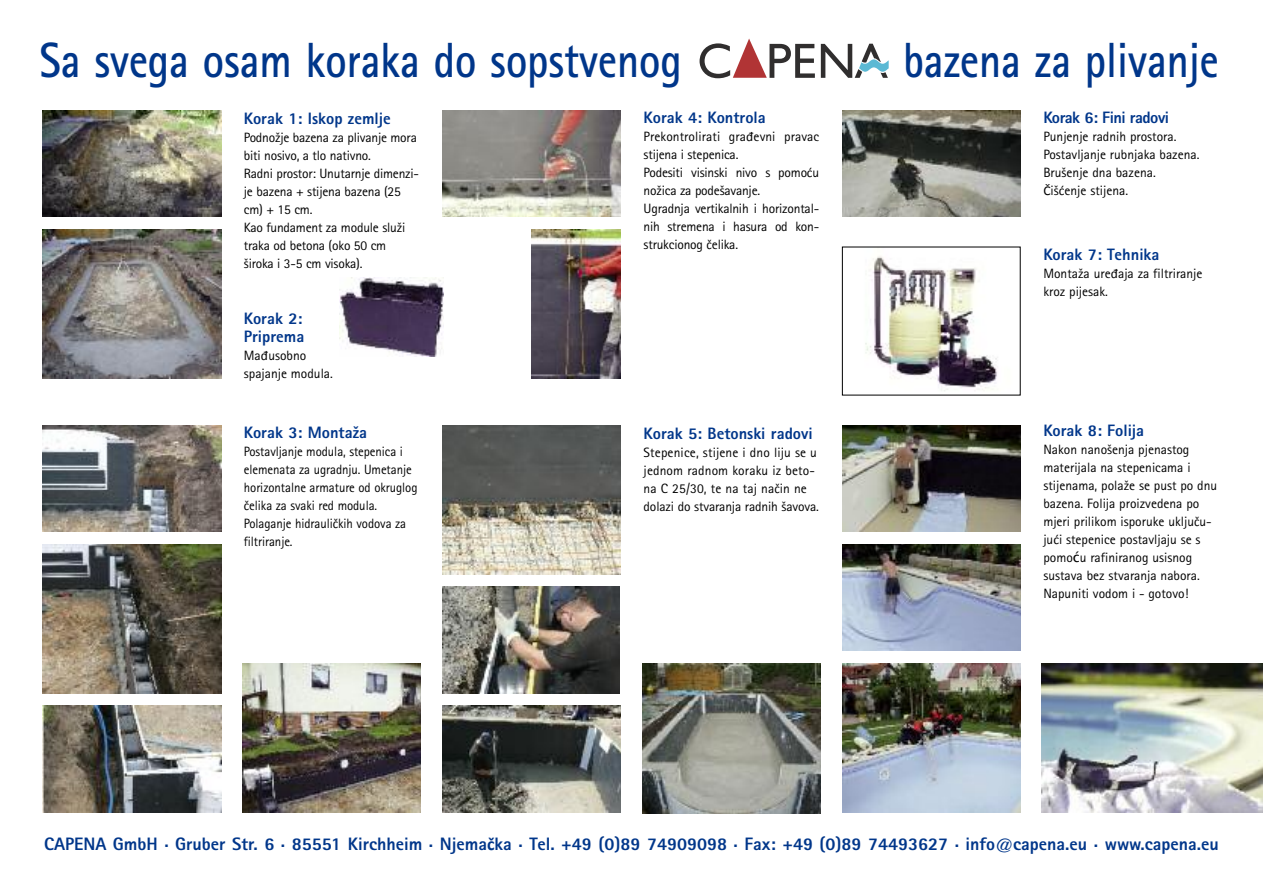
<style>
.page{position:relative;width:1263px;height:893px;background:#fff}
.page>*{position:absolute;margin:0;border:0;box-sizing:border-box;transform-origin:0 0}
.t1{font:700 49.5px "Rotis Sans Serif";color:#00368a;scale:.86 1}
.t2{font:800 18px "Rotis Sans Serif";color:#00368a}
.t3{font:800 16.5px/18px "Rotis Sans Serif";color:#00368a}
.t4{font:800 16.5px "Rotis Sans Serif";letter-spacing:-.035em;color:#00368a}
.t5{font:13.5px/18px "Rotis Sans Serif";letter-spacing:-.005em;color:#000}
.t6{font:13.5px/18px "Rotis Sans Serif";letter-spacing:-.005em;color:#000;scale:.95 1}
.s1{font-family:"Calibri"}
.s2{font-family:"Lucida Grande"}
.s3{font-family:"Calibri";font-weight:700}
</style>
<div class="page">
<img style="left:43px;top:230px;width:178px;height:148px">
<img style="left:43px;top:425px;width:178px;height:106px">
<img style="left:43px;top:544px;width:178px;height:149px">
<img style="left:43px;top:111px;width:178px;height:106px">
<img style="left:43px;top:706px;width:178px;height:106px">
<img style="left:442px;top:111px;width:179px;height:106px">
<img style="left:442px;top:587px;width:178px;height:106px">
<img style="left:842px;top:111px;width:178px;height:106px">
<img style="left:842px;top:425px;width:178px;height:106px">
<img style="left:842px;top:544px;width:178px;height:107px">
<img style="left:842px;top:663px;width:178px;height:149px">
<img style="left:1042px;top:663px;width:221px;height:149px">
<img style="left:339px;top:277px;width:105px;height:79px">
<img style="left:242px;top:663px;width:179px;height:149px">
<img style="left:442px;top:425px;width:179px;height:149px">
<img style="left:442px;top:706px;width:179px;height:106px">
<img style="left:642px;top:663px;width:179px;height:151px">
<img style="left:531px;top:230px;width:90px;height:148px">
<svg style="left:699px;top:39px;width:116px;height:39px"></svg>
<svg style="left:821px;top:44px;width:68px;height:34px"></svg>
<img style="left:865px;top:256px;width:133px;height:135px">
<h1 class="t1" style="left:40px;top:43px;width:748px">Sa svega osam koraka do sopstvenog</h1>
<h1 class="t1" style="left:903px;top:43px;width:368px">bazena za plivanje</h1>
<p class="t3" style="left:244px;top:111px;width:148px">Korak 1: Iskop zemlje</p>
<p class="t5" style="left:244px;top:129px;width:177px">Podnožje bazena za plivanje mora biti nosivo, a tlo nativno.<br>Radni prostor: Unutarnje dimenzi&shy;je bazena + stijena bazena (25 cm) + 15 cm.<br>Kao fundament za module služi traka od betona (oko 50 cm široka i 3-5 cm visoka).</p>
<p class="t3" style="left:644px;top:110px;width:124px">Korak 4: Kontrola</p>
<p class="t5" style="left:644px;top:129px;width:177px">Prekontrolirati gra<span class="s1">đ</span>evni pravac stijena i stepenica.<br>Podesiti visinski nivo s pomo<span class="s1">ć</span>u nožica za podešavanje.<br>Ugradnja vertikalnih i horizontal&shy;nih stremena i hasura od kon&shy;strukcionog <span class="s1">č</span>elika.</p>
<p class="t4" style="left:1043px;top:111px;width:127px">Korak 6: Fini radovi</p>
<p class="t5" style="left:1043px;top:129px;width:158px">Punjenje radnih prostora.<br>Postavljanje rubnjaka bazena.<br>Brušenje dna bazena.<br><span class="s1">Č</span>iš<span class="s1">ć</span>enje stijena.</p>
<p class="t3" style="left:1043px;top:247px;width:118px">Korak 7: Tehnika</p>
<p class="t5" style="left:1043px;top:265px;width:161px">Montaža ure<span class="s1">đ</span>aja za filtriranje kroz pijesak.</p>
<p class="t3" style="left:244px;top:311px;width:62px">Korak 2:<br>Priprema</p>
<p class="t5" style="left:244px;top:348px;width:91px">Ma<span class="s1">đ</span>usobno spajanje modula.</p>
<p class="t3" style="left:244px;top:425px;width:125px">Korak 3: Montaža</p>
<p class="t6" style="left:244px;top:444px;width:184px">Postavljanje modula, stepenica i elemenata za ugradnju. Umetanje horizontalne armature od okruglog <span class="s1">č</span>elika za svaki red modula.<br>Polaganje hidrauli<span class="s1">č</span>kih vodova za filtriranje.</p>
<p class="t3" style="left:644px;top:426px;width:171px">Korak 5: Betonski radovi</p>
<p class="t5" style="left:644px;top:445px;width:177px">Stepenice, stijene i dno liju se u jednom radnom koraku iz beto&shy;na C 25/30, te na taj na<span class="s1">č</span>in ne dolazi do stvaranja radnih šavova.</p>
<p class="t3" style="left:1043px;top:423px;width:102px">Korak 8: Folija</p>
<p class="t5" style="left:1043px;top:442px;width:175px">Nakon nanošenja pjenastog materijala na stepenicama i stijenama, polaže se pust po dnu bazena. Folija proizvedena po mjeri prilikom isporuke uklju<span class="s1">č</span>u&shy;ju<span class="s1">ć</span>i stepenice postavljaju se s pomo<span class="s2">ć</span>u rafiniranog usisnog sustava bez stvaranja nabora.<br>Napuniti vodom i - gotovo!</p>
<h2 class="t2" style="left:44px;top:837px;width:1176px">CAPENA GmbH . Gruber Str. 6 . 85551 Kirchheim . Njema<span class="s3">č</span>ka . Tel. +49 (0)89 74909098 . Fax: +49 (0)89 74493627 . info@capena.eu . www.capena.eu</h2>
</div>
